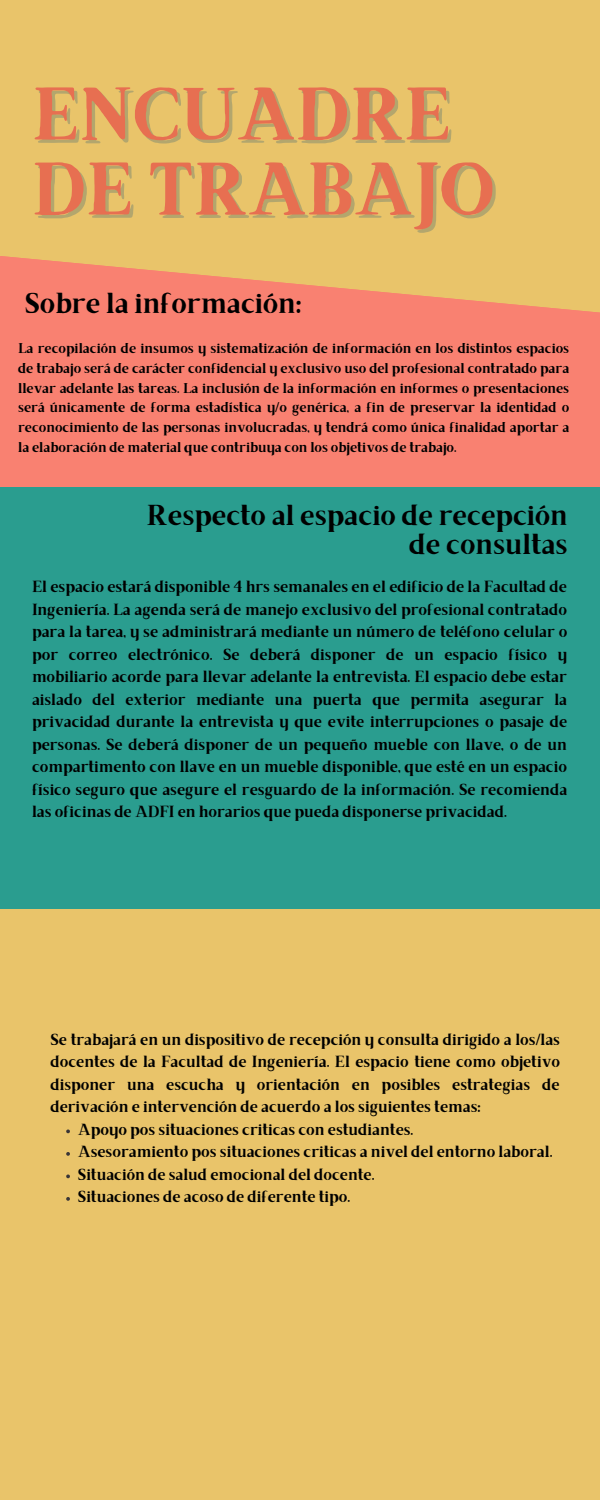
<style>
.page{position:relative;width:600px;height:1500px;background:#fff}
.page>*{position:absolute;margin:0;border:0;box-sizing:border-box;transform-origin:0 0}
.t1{font:700 75.1px/75px "Brixton TC";color:#e76f51}
.t2{font:28.9px/28.5px "Brixton TC";color:#000;text-align:right}
.t3{font:16.2px/22.5px "Brixton TC";color:#000;text-align:justify}
.t4{font:14.2px/19.7px "Brixton TC";color:#000;text-align:justify}
</style>
<div class="page">
<div style="left:0;top:317px;width:600px;height:170px;background:#f98171"></div>
<svg style="left:0;top:0;width:600px;height:317px;background:#eabd6a"></svg>
<div style="left:0;top:487px;width:600px;height:423px;background:#2a9d8f"></div>
<div style="left:0;top:909px;width:600px;height:591px;background:#e9c46a"></div>
<svg style="left:66px;top:1130px;width:4px;height:3px"></svg>
<svg style="left:66px;top:1152px;width:4px;height:4px"></svg>
<svg style="left:66px;top:1175px;width:4px;height:3px"></svg>
<svg style="left:66px;top:1197px;width:4px;height:4px"></svg>
<p class="t1" style="left:32px;top:85px;width:464px">ENCUADRE<br>DE TRABAJO</p>
<p class="t2" style="left:25px;top:292px;width:278px">Sobre la información:</p>
<p class="t4" style="left:18px;top:340px;width:553px">La recopilación de insumos y sistematización de información en los distintos espacios de trabajo será de carácter confidencial y exclusivo uso del profesional contratado para llevar adelante las tareas. La inclusión de la información en informes o presentaciones será únicamente de forma estadística y/o genérica, a fin de preservar la identidad o reconocimiento de las personas involucradas, y tendrá como única finalidad aportar a la elaboración de material que contribuya con los objetivos de trabajo.</p>
<p class="t2" style="left:147px;top:504px;width:423px">Respecto al espacio de recepción de consultas</p>
<p class="t3" style="left:32px;top:577px;width:537px">El espacio estará disponible 4 hrs semanales en el edificio de la Facultad de Ingeniería. La agenda será de manejo exclusivo del profesional contratado para la tarea, y se administrará mediante un número de teléfono celular o por correo electrónico. Se deberá disponer de un espacio físico y mobiliario acorde para llevar adelante la entrevista. El espacio debe estar aislado del exterior mediante una puerta que permita asegurar la privacidad durante la entrevista y que evite interrupciones o pasaje de personas. Se deberá disponer de un pequeño mueble con llave, o de un compartimento con llave en un mueble disponible, que esté en un espacio físico seguro que asegure el resguardo de la información. Se recomienda las oficinas de ADFI en horarios que pueda disponerse privacidad.</p>
<p class="t3" style="left:50px;top:1030px;width:511px">Se trabajará en un dispositivo de recepción y consulta dirigido a los/las docentes de la Facultad de Ingeniería. El espacio tiene como objetivo disponer una escucha y orientación en posibles estrategias de derivación e intervención de acuerdo a los siguientes temas:</p>
<p class="t3" style="left:78px;top:1120px;width:337px">Apoyo pos situaciones criticas con estudiantes.</p>
<p class="t3" style="left:78px;top:1142px;width:476px">Asesoramiento pos situaciones criticas a nivel del entorno laboral.</p>
<p class="t3" style="left:78px;top:1165px;width:298px">Situación de salud emocional del docente.</p>
<p class="t3" style="left:78px;top:1187px;width:274px">Situaciones de acoso de diferente tipo.</p>
</div>
